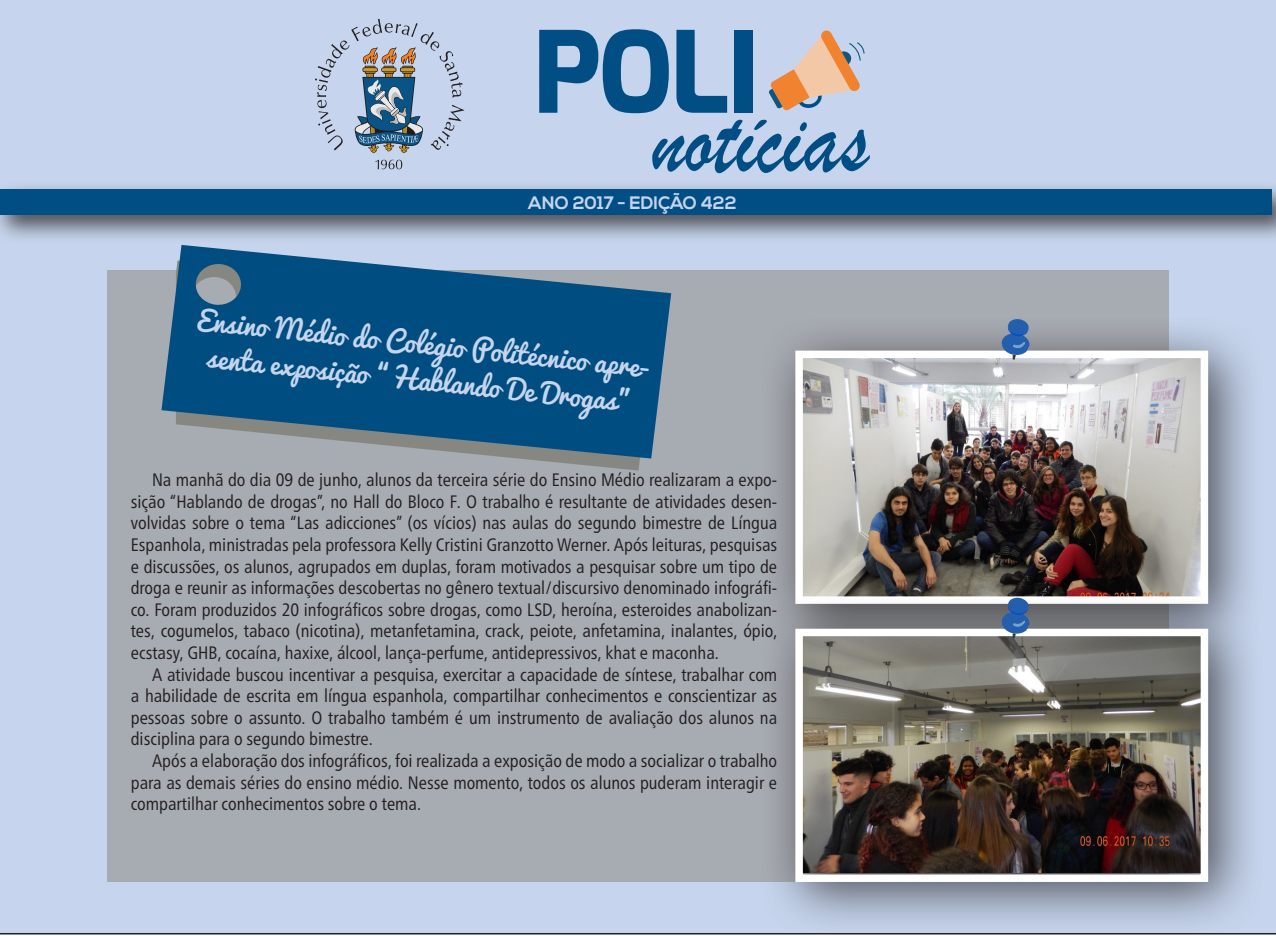
<style>
.page{position:relative;width:1276px;height:936px;background:#fff}
.page>*{position:absolute;margin:0;border:0;box-sizing:border-box;transform-origin:0 0}
.t1{font:27px/36px "Pacifico";color:#c6d5ed;text-align:center}
.t2{font:condensed 18px/21.6px "Frutiger Neue LTW1 G";color:#231f20;text-align:justify}
.t3{font:700 18px "Nexa";color:#c6d5ed}
</style>
<div class="page">
<div style="left:0;top:0;width:1276px;height:934px;background:#c6d5ed"></div>
<svg style="left:539px;top:29px;width:130px;height:84px;background:#4f84ae"></svg>
<svg style="left:676px;top:30px;width:51px;height:83px;background:#6895bb"></svg>
<div style="left:734px;top:30px;width:18px;height:83px;background:#004e84"></div>
<svg style="left:315px;top:19px;width:149px;height:150px;background:#a8b8cc"></svg>
<svg style="left:652px;top:120px;width:218px;height:53px;background:#7ea3c6"></svg>
<svg style="left:768px;top:30px;width:96px;height:81px;background:#d2bbb0"></svg>
<div style="left:0;top:181px;width:1276px;height:63px;background:#231f20;opacity:.75"></div>
<div style="left:0;top:189px;width:1271px;height:26px;background:#004e84"></div>
<div style="left:107px;top:270px;width:1061px;height:611px;background:#a7abb2"></div>
<svg style="left:515px;top:458px;width:137px;height:12px"></svg>
<svg style="left:161px;top:245px;width:510px;height:213px;background:#2c6790"></svg>
<div style="left:758px;top:313px;width:508px;height:349px;background:#231f20;opacity:.75"></div>
<img style="left:804px;top:359px;width:395px;height:232px">
<div style="left:795px;top:350px;width:413px;height:254px;border:8px solid #fff"></div>
<svg style="left:1001px;top:319px;width:28px;height:41px"></svg>
<div style="left:758px;top:591px;width:508px;height:344px;background:#231f20;opacity:.75"></div>
<img style="left:804px;top:637px;width:395px;height:235px">
<div style="left:795px;top:628px;width:413px;height:253px;border:8px solid #fff"></div>
<svg style="left:1001px;top:597px;width:28px;height:41px"></svg>
<p class="t3" style="left:528px;top:192px;width:210px">ANO 2017 - EDIÇÃO 422</p>
<p class="t1" style="left:199px;top:303px;width:460px;rotate:6deg">Ensino Médio do Colégio Politécnico apre&shy;senta exposição “Hablando De Drogas”</p>
<p class="t2" style="left:131px;top:469px;width:648px;text-indent:21px">Na manhã do dia 09 de junho, alunos da terceira série do Ensino Médio realizaram a expo&shy;sição “Hablando de drogas”, no Hall do Bloco F. O trabalho é resultante de atividades desen&shy;volvidas sobre o tema “Las adicciones” (os vícios) nas aulas do segundo bimestre de Língua Espanhola, ministradas pela professora Kelly Cristini Granzotto Werner. Após leituras, pesquisas e discussões, os alunos, agrupados em duplas, foram motivados a pesquisar sobre um tipo de droga e reunir as informações descobertas no gênero textual/discursivo denominado infográfi&shy;co. Foram produzidos 20 infográficos sobre drogas, como LSD, heroína, esteroides anabolizan&shy;tes, cogumelos, tabaco (nicotina), metanfetamina, crack, peiote, anfetamina, inalantes, ópio, ecstasy, GHB, cocaína, haxixe, álcool, lança-perfume, antidepressivos, khat e maconha.</p>
<p class="t2" style="left:131px;top:663px;width:648px;text-indent:21px">A atividade buscou incentivar a pesquisa, exercitar a capacidade de síntese, trabalhar com a habilidade de escrita em língua espanhola, compartilhar conhecimentos e conscientizar as pessoas sobre o assunto. O trabalho também é um instrumento de avaliação dos alunos na disciplina para o segundo bimestre.</p>
<p class="t2" style="left:131px;top:749px;width:648px;text-indent:21px">Após a elaboração dos infográficos, foi realizada a exposição de modo a socializar o trabalho para as demais séries do ensino médio. Nesse momento, todos os alunos puderam interagir e compartilhar conhecimentos sobre o tema.</p>
</div>
